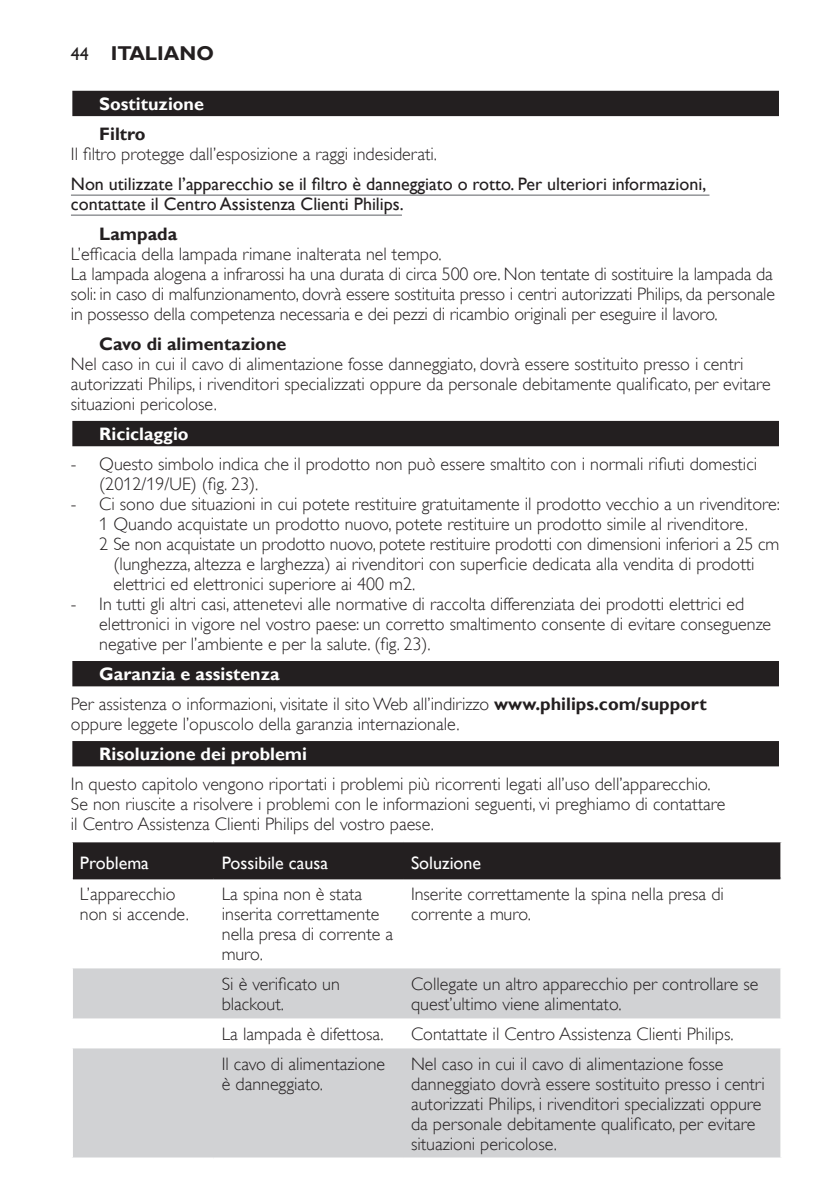
<style>
.page{position:relative;width:840px;height:1191px;background:#fff}
.page>*{position:absolute;margin:0;border:0;box-sizing:border-box;transform-origin:0 0}
.t1{font:700 20px "Gill Sans Alt One WGL";color:#231f20}
.t2{font:18px/20px "Gill Sans Alt One WGL Light";color:#231f20}
.t3{font:18px/20px "Gill Sans Alt One WGL";color:#231f20}
.t4{font:700 18px "Gill Sans Alt One WGL";color:#fff}
.t5{font:700 18px "Gill Sans Alt One WGL";color:#231f20}
.t6{font:18px "Gill Sans Alt One WGL";color:#fff}
.s1{font-weight:400;font-size:18px}
.s2{font-family:"Gill Sans Alt One WGL";font-weight:700}
</style>
<div class="page">
<div style="left:71px;top:90px;width:709px;height:28px;background:#e4e3e3"></div>
<div style="left:72px;top:91px;width:706px;height:25px;background:#231f20"></div>
<hr style="left:71px;top:194px;width:638px;height:2px;background:#939598">
<hr style="left:71px;top:214px;width:331px;height:2px;background:#939598">
<div style="left:71px;top:420px;width:709px;height:28px;background:#c4c3c3"></div>
<div style="left:72px;top:421px;width:706px;height:25px;background:#231f20"></div>
<div style="left:71px;top:660px;width:709px;height:28px;background:#adabab"></div>
<div style="left:72px;top:661px;width:706px;height:25px;background:#231f20"></div>
<div style="left:71px;top:740px;width:709px;height:28px;background:#a5a3a4"></div>
<div style="left:72px;top:741px;width:706px;height:25px;background:#231f20"></div>
<div style="left:73px;top:842px;width:707px;height:35px;background:#231f20"></div>
<svg style="left:73px;top:968px;width:707px;height:189px;fill:#d1d2d4"></svg>
<hr style="left:73px;top:877px;width:141px;height:2px;background:#231f20">
<hr style="left:214px;top:877px;width:189px;height:2px;background:#231f20">
<hr style="left:403px;top:877px;width:377px;height:2px;background:#231f20">
<p class="t1" style="left:71px;top:40px;width:144px"><span class="s1">44</span> ITALIANO</p>
<p class="t4" style="left:99px;top:92px;width:106px">Sostituzione</p>
<p class="t5" style="left:99px;top:122px;width:48px">Filtro</p>
<p class="t2" style="left:71px;top:144px;width:367px">Il filtro protegge dall’esposizione a raggi indesiderati.</p>
<p class="t3" style="left:71px;top:174px;width:636px">Non utilizzate l’apparecchio se il filtro è danneggiato o rotto. Per ulteriori informazioni, contattate il Centro Assistenza Clienti Philips.</p>
<p class="t5" style="left:99px;top:222px;width:79px">Lampada</p>
<p class="t2" style="left:71px;top:244px;width:705px">L’efficacia della lampada rimane inalterata nel tempo.<br>La lampada alogena a infrarossi ha una durata di circa 500 ore. Non tentate di sostituire la lampada da soli: in caso di malfunzionamento, dovrà essere sostituita presso i centri autorizzati Philips, da personale in possesso della competenza necessaria e dei pezzi di ricambio originali per eseguire il lavoro.</p>
<p class="t5" style="left:99px;top:332px;width:188px">Cavo di alimentazione</p>
<p class="t2" style="left:71px;top:354px;width:701px">Nel caso in cui il cavo di alimentazione fosse danneggiato, dovrà essere sostituito presso i centri autorizzati Philips, i rivenditori specializzati oppure da personale debitamente qualificato, per evitare situazioni pericolose.</p>
<p class="t4" style="left:99px;top:422px;width:91px">Riciclaggio</p>
<p class="t2" style="left:99px;top:454px;width:659px;text-indent:-28px">- Questo simbolo indica che il prodotto non può essere smaltito con i normali rifiuti domestici (2012/19/UE) (fig. 23).</p>
<p class="t2" style="left:71px;top:494px;width:710px">- Ci sono due situazioni in cui potete restituire gratuitamente il prodotto vecchio a un rivenditore:</p>
<p class="t2" style="left:99px;top:514px;width:649px">1 Quando acquistate un prodotto nuovo, potete restituire un prodotto simile al rivenditore.</p>
<p class="t2" style="left:99px;top:534px;width:681px">2 Se non acquistate un prodotto nuovo, potete restituire prodotti con dimensioni inferiori a 25 cm</p>
<p class="t2" style="left:113px;top:554px;width:642px">(lunghezza, altezza e larghezza) ai rivenditori con superficie dedicata alla vendita di prodotti</p>
<p class="t2" style="left:113px;top:574px;width:303px">elettrici ed elettronici superiore ai 400 m2.</p>
<p class="t2" style="left:99px;top:594px;width:673px;text-indent:-28px">- In tutti gli altri casi, attenetevi alle normative di raccolta differenziata dei prodotti elettrici ed elettronici in vigore nel vostro paese: un corretto smaltimento consente di evitare conseguenze negative per l’ambiente e per la salute. (fig. 23).</p>
<p class="t4" style="left:99px;top:662px;width:182px">Garanzia e assistenza</p>
<p class="t2" style="left:71px;top:694px;width:637px">Per assistenza o informazioni, visitate il sito Web all’indirizzo <span class="s2">www.philips.com/support </span>oppure leggete l’opuscolo della garanzia internazionale.</p>
<p class="t4" style="left:99px;top:742px;width:209px">Risoluzione dei problemi</p>
<p class="t2" style="left:71px;top:774px;width:655px">In questo capitolo vengono riportati i problemi più ricorrenti legati all’uso dell’apparecchio.<br>Se non riuscite a risolvere i problemi con le informazioni seguenti, vi preghiamo di contattare il Centro Assistenza Clienti Philips del vostro paese.</p>
<p class="t6" style="left:80px;top:851px;width:70px">Problema</p>
<p class="t6" style="left:222px;top:851px;width:108px">Possibile causa</p>
<p class="t6" style="left:411px;top:851px;width:72px">Soluzione</p>
<p class="t2" style="left:80px;top:884px;width:110px">L’apparecchio non si accende.</p>
<p class="t2" style="left:222px;top:884px;width:173px">La spina non è stata inserita correttamente nella presa di corrente a muro.</p>
<p class="t2" style="left:411px;top:884px;width:314px">Inserite correttamente la spina nella presa di corrente a muro.</p>
<p class="t2" style="left:222px;top:974px;width:119px">Si è verificato un blackout.</p>
<p class="t2" style="left:411px;top:974px;width:349px">Collegate un altro apparecchio per controllare se quest’ultimo viene alimentato.</p>
<p class="t2" style="left:222px;top:1024px;width:163px">La lampada è difettosa.</p>
<p class="t2" style="left:411px;top:1024px;width:324px">Contattate il Centro Assistenza Clienti Philips.</p>
<p class="t2" style="left:222px;top:1054px;width:165px">Il cavo di alimentazione è danneggiato.</p>
<p class="t2" style="left:411px;top:1054px;width:355px">Nel caso in cui il cavo di alimentazione fosse danneggiato dovrà essere sostituito presso i centri autorizzati Philips, i rivenditori specializzati oppure da personale debitamente qualificato, per evitare situazioni pericolose.</p>
</div>
